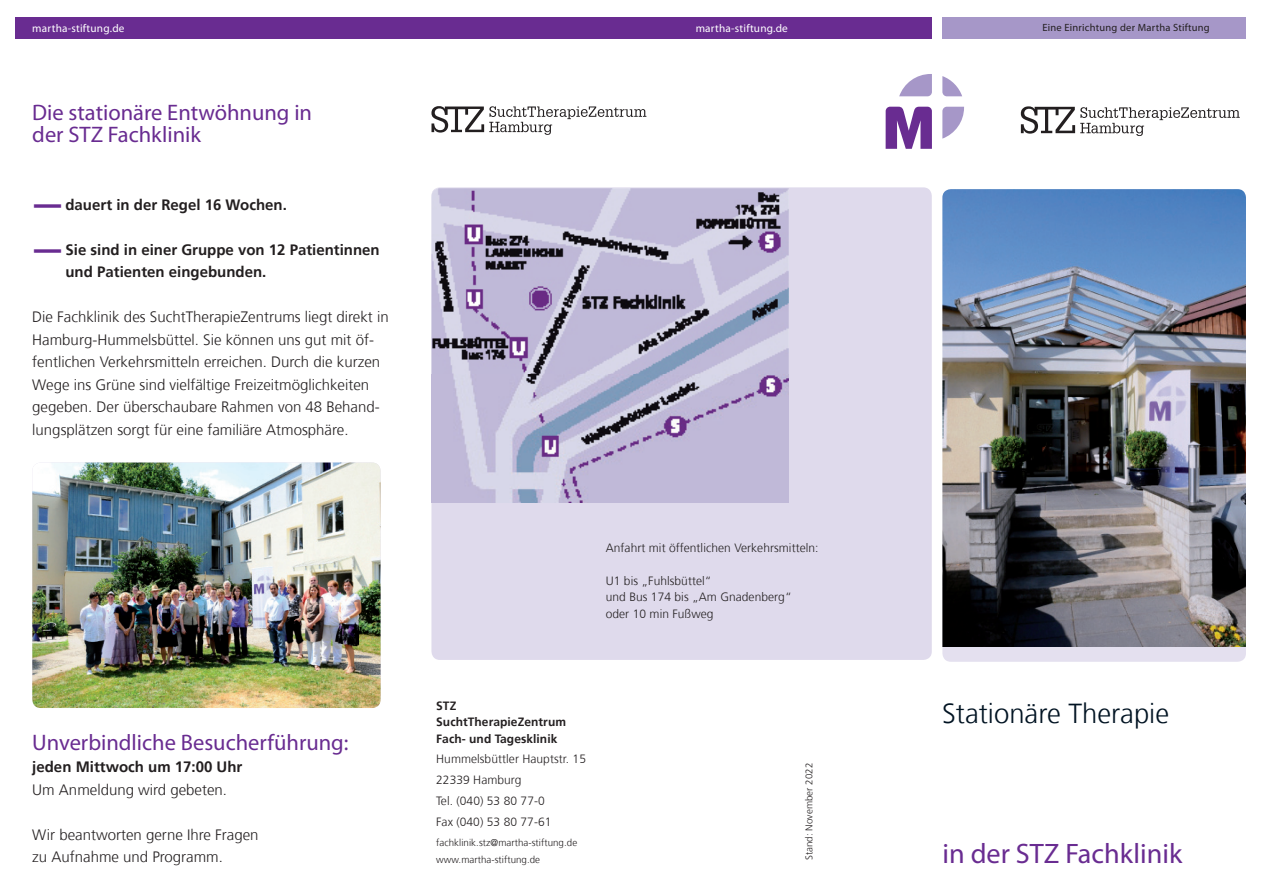
<style>
.page{position:relative;width:1263px;height:893px;background:#fff}
.page>*{position:absolute;margin:0;border:0;box-sizing:border-box;transform-origin:0 0}
.t1{font:700 37.5px "Frutiger";color:#692c91;scale:.72 1}
.t2{font:28.2px "Myriad Pro";color:#692c91}
.t3{font:300 27.45px "Frutiger";color:#001322}
.t4{font:22.5px/22.5px "Myriad Pro";color:#692c91}
.t5{font:300 15px/22.5px "Frutiger";color:#231f20}
.t6{font:700 15px/22.5px "Frutiger";color:#231f20}
.t7{font:300 12px/20.7px "Frutiger";letter-spacing:.005em;color:#231f20}
.t8{font:700 12px/16.5px "Frutiger";letter-spacing:.005em;color:#231f20}
.t9{font:11.25px "Myriad Pro";letter-spacing:.02em;color:#fff}
.t10{font:10.5px "Myriad Pro";letter-spacing:.02em;color:#231f20}
.t11{font:300 9.75px/16.5px "Frutiger";letter-spacing:.005em;color:#231f20}
</style>
<div class="page">
<div style="left:942px;top:17px;width:304px;height:21px;background:#a697c8"></div>
<div style="left:15px;top:17px;width:917px;height:21px;background:#692c91"></div>
<svg style="left:942px;top:107px;width:22px;height:32px"></svg>
<svg style="left:899px;top:74px;width:33px;height:22px"></svg>
<svg style="left:942px;top:76px;width:20px;height:20px"></svg>
<svg style="left:886px;top:107px;width:46px;height:42px"></svg>
<svg style="left:431px;top:106px;width:215px;height:29px"></svg>
<svg style="left:1021px;top:106px;width:219px;height:30px"></svg>
<div style="left:431px;top:187px;width:501px;height:473px;background:#dfdaec;border-radius:9px"></div>
<div style="left:942px;top:189px;width:304px;height:473px;background:#e4e0ef;border-radius:9px"></div>
<img style="left:942px;top:189px;width:304px;height:457px">
<img style="left:431px;top:188px;width:358px;height:315px">
<img style="left:32px;top:463px;width:349px;height:245px">
<p class="t9" style="left:32px;top:21px;width:94px">martha-stiftung.de</p>
<p class="t9" style="left:696px;top:21px;width:94px">martha-stiftung.de</p>
<p class="t10" style="left:1042px;top:21px;width:169px">Eine Einrichtung der Martha Stiftung</p>
<h3 class="t4" style="left:32px;top:101px;width:281px">Die stationäre Entwöhnung in der STZ Fachklinik</h3>
<h1 class="t1" style="left:34px;top:181px;width:39px">—</h1>
<p class="t6" style="left:65px;top:193px;width:223px">dauert in der Regel 16 Wochen.</p>
<h1 class="t1" style="left:34px;top:226px;width:39px">—</h1>
<p class="t6" style="left:65px;top:238px;width:316px">Sie sind in einer Gruppe von 12 Patientinnen und Patienten eingebunden.</p>
<p class="t5" style="left:32px;top:306px;width:358px">Die Fachklinik des SuchtTherapieZentrums liegt direkt in Hamburg-Hummelsbüttel. Sie können uns gut mit öf&shy;fentlichen Verkehrsmitteln erreichen. Durch die kurzen Wege ins Grüne sind vielfältige Freizeitmöglichkeiten gegeben. Der überschaubare Rahmen von 48 Behand&shy;lungsplätzen sorgt für eine familiäre Atmosphäre.</p>
<h3 class="t4" style="left:32px;top:731px;width:318px">Unverbindliche Besucherführung:</h3>
<p class="t6" style="left:32px;top:756px;width:212px">jeden Mittwoch um 17:00 Uhr</p>
<p class="t5" style="left:32px;top:779px;width:196px">Um Anmeldung wird gebeten.</p>
<p class="t5" style="left:32px;top:824px;width:228px">Wir beantworten gerne Ihre Fragen zu Aufnahme und Programm.</p>
<p class="t7" style="left:606px;top:537px;width:214px">Anfahrt mit öffentlichen Verkehrsmitteln:</p>
<p class="t7" style="left:606px;top:572px;width:187px;line-height:16.5px">U1 bis „Fuhlsbüttel“<br>und Bus 174 bis „Am Gnadenberg“ oder 10 min Fußweg</p>
<p class="t8" style="left:436px;top:697px;width:131px">STZ<br>SuchtTherapieZentrum<br>Fach- und Tagesklinik</p>
<p class="t7" style="left:436px;top:749px;width:151px">Hummelsbüttler Hauptstr. 15<br>22339 Hamburg<br>Tel. (040) 53 80 77-0<br>Fax (040) 53 80 77-61</p>
<p class="t11" style="left:436px;top:835px;width:142px">fachklinik.stz@martha-stiftung.de www.martha-stiftung.de</p>
<h2 class="t2" style="left:942px;top:836px;width:241px">in der STZ Fachklinik</h2>
<h3 class="t3" style="left:942px;top:698px;width:228px">Stationäre Therapie</h3>
<p class="t11" style="left:801px;top:860px;width:99px;rotate:-90deg">Stand: November 2022</p>
</div>
